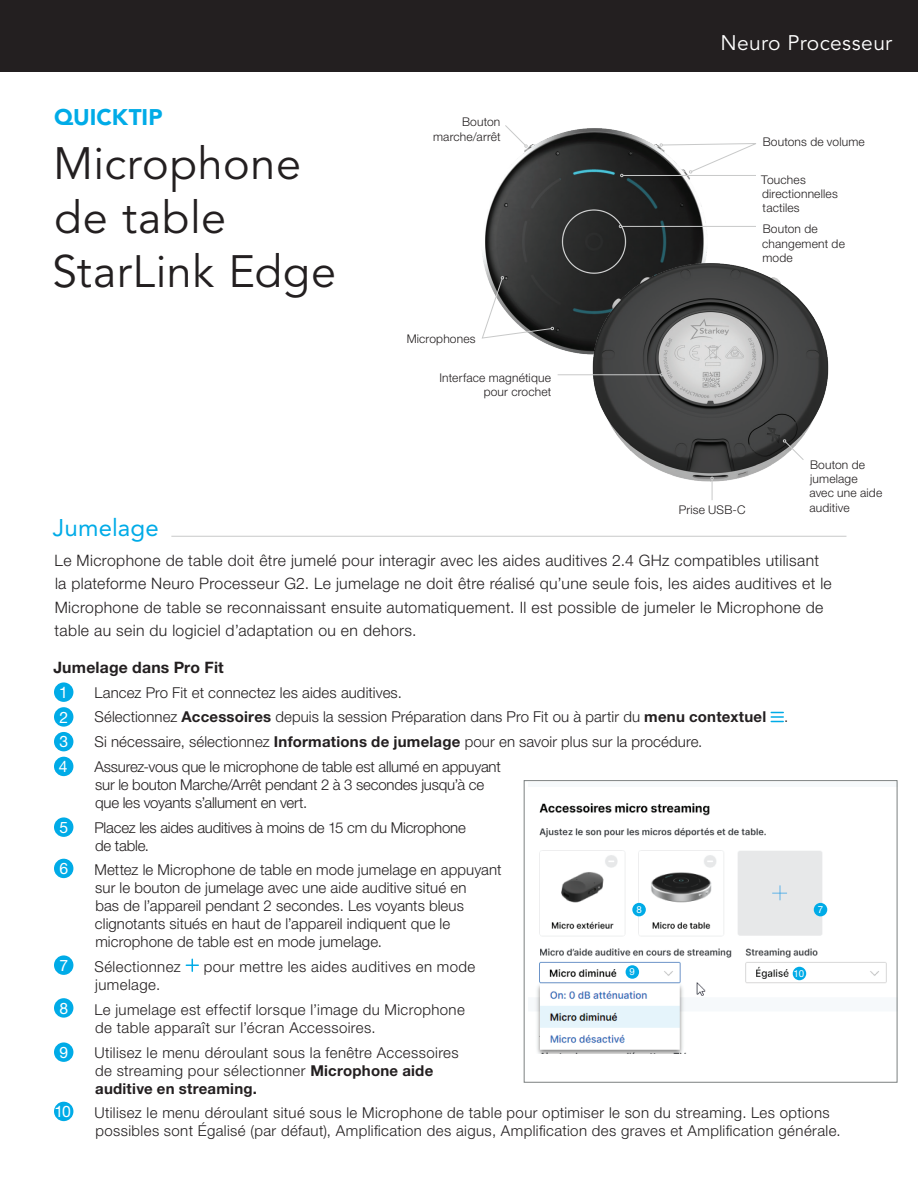
<style>
.page{position:relative;width:918px;height:1188px;background:#fff}
.page>*{position:absolute;margin:0;border:0;box-sizing:border-box;transform-origin:0 0}
.t1{font:45px/54px "Avenir LT Pro";letter-spacing:.01em;color:#231f20}
.t2{font:24px "Avenir LT Pro";letter-spacing:.01em;color:#00abe7}
.t3{font:900 22.5px "Avenir LT Pro";color:#00abe7}
.t4{font:21px "Avenir LT Pro";letter-spacing:.015em;color:#fff}
.t5{font:300 15.75px/23.2px "Helvetica Neue LT Pro";letter-spacing:.025em;color:#231f20}
.t6{font:700 15.75px "Helvetica Neue LT Pro";letter-spacing:.01em;color:#231f20}
.t7{font:15.75px "Helvetica Neue LT Pro";color:#fff}
.t8{font:300 15px/18px "Helvetica Neue LT Pro";letter-spacing:.01em;color:#231f20}
.t9{font:300 15px/18px "Helvetica Neue LT Pro";letter-spacing:-.015em;color:#231f20}
.t10{font:300 12px/14.4px "Helvetica Neue LT Pro";letter-spacing:.015em;color:#231f20}
.t11{font:9.75px "Helvetica Neue LT Pro";color:#fff}
.s1{font-weight:700}
</style>
<div class="page">
<img style="left:535px;top:803px;width:352px;height:250px">
<div style="left:524px;top:780px;width:373px;height:303px;border:1px solid #7b8080"></div>
<hr style="left:171px;top:536px;width:675px;height:1px;background:#c8c9c9">
<div style="left:54px;top:682px;width:19px;height:20px;background:#00abe7;border-radius:50%"></div>
<div style="left:54px;top:707px;width:19px;height:20px;background:#00abe7;border-radius:50%"></div>
<svg style="left:771px;top:712px;width:12px;height:10px"></svg>
<div style="left:54px;top:732px;width:19px;height:19px;background:#00abe7;border-radius:50%"></div>
<div style="left:54px;top:757px;width:19px;height:19px;background:#00abe7;border-radius:50%"></div>
<div style="left:54px;top:817px;width:19px;height:20px;background:#00abe7;border-radius:50%"></div>
<div style="left:54px;top:859px;width:19px;height:19px;background:#00abe7;border-radius:50%"></div>
<div style="left:54px;top:955px;width:19px;height:20px;background:#00abe7;border-radius:50%"></div>
<svg style="left:186px;top:959px;width:12px;height:12px"></svg>
<div style="left:54px;top:998px;width:19px;height:20px;background:#00abe7;border-radius:50%"></div>
<div style="left:54px;top:1042px;width:19px;height:20px;background:#00abe7;border-radius:50%"></div>
<div style="left:54px;top:1102px;width:19px;height:19px;background:#00abe7;border-radius:50%"></div>
<div style="left:0;top:0;width:918px;height:72px;background:#231f20"></div>
<div style="left:814px;top:903px;width:13px;height:13px;background:#00abe7;border-radius:50%"></div>
<div style="left:632px;top:903px;width:14px;height:13px;background:#00abe7;border-radius:50%"></div>
<div style="left:793px;top:967px;width:13px;height:13px;background:#00abe7;border-radius:50%"></div>
<div style="left:626px;top:965px;width:13px;height:14px;background:#00abe7;border-radius:50%"></div>
<img style="left:482px;top:128px;width:215px;height:148px">
<img style="left:535px;top:201px;width:312px;height:336px">
<svg style="left:660px;top:143px;width:96px;height:30px"></svg>
<svg style="left:711px;top:477px;width:3px;height:23px"></svg>
<hr style="left:623px;top:175px;width:133px;height:1px;background:#c8c9c9">
<hr style="left:622px;top:226px;width:134px;height:1px;background:#c8c9c9">
<svg style="left:782px;top:439px;width:22px;height:22px"></svg>
<hr style="left:558px;top:374px;width:103px;height:1px;background:#c8c9c9">
<svg style="left:505px;top:125px;width:23px;height:23px"></svg>
<svg style="left:482px;top:276px;width:73px;height:63px"></svg>
<h3 class="t3" style="left:54px;top:104px;width:110px">QUICKTIP</h3>
<h1 class="t1" style="left:52px;top:137px;width:285px">Microphone de table<br>StarLink Edge</h1>
<p class="t10" style="left:433px;top:115px;width:69px;text-align:right">Bouton marche/arrêt</p>
<p class="t10" style="left:407px;top:331px;width:71px">Microphones</p>
<p class="t10" style="left:440px;top:370px;width:113px;text-align:right">Interface magnétique pour crochet</p>
<h3 class="t4" style="left:720px;top:30px;width:173px">Neuro Processeur</h3>
<p class="t10" style="left:763px;top:135px;width:104px">Boutons de volume</p>
<p class="t10" style="left:761px;top:172px;width:78px">Touches directionnelles tactiles</p>
<p class="t10" style="left:762px;top:222px;width:84px">Bouton de changement de mode</p>
<p class="t10" style="left:679px;top:502px;width:68px">Prise USB-C</p>
<p class="t10" style="left:809px;top:457px;width:74px">Bouton de jumelage avec une aide auditive</p>
<h2 class="t2" style="left:53px;top:513px;width:108px">Jumelage</h2>
<p class="t5" style="left:55px;top:549px;width:779px">Le Microphone de table doit être jumelé pour interagir avec les aides auditives 2.4 GHz compatibles utilisant la plateforme Neuro Processeur G2. Le jumelage ne doit être réalisé qu’une seule fois, les aides auditives et le Microphone de table se reconnaissant ensuite automatiquement. Il est possible de jumeler le Microphone de table au sein du logiciel d’adaptation ou en dehors.</p>
<p class="t6" style="left:53px;top:657px;width:172px">Jumelage dans Pro Fit</p>
<p class="t7" style="left:59px;top:683px;width:10px">1</p>
<p class="t8" style="left:95px;top:683px;width:309px">Lancez Pro Fit et connectez les aides auditives.</p>
<p class="t7" style="left:60px;top:707px;width:10px">2</p>
<p class="t8" style="left:95px;top:708px;width:695px">Sélectionnez <span class="s1">Accessoires</span> depuis la session Préparation dans Pro Fit ou à partir du <span class="s1">menu contextuel</span> .</p>
<p class="t7" style="left:59px;top:732px;width:10px">3</p>
<p class="t8" style="left:95px;top:732px;width:609px">Si nécessaire, sélectionnez <span class="s1">Informations de jumelage</span> pour en savoir plus sur la procédure.</p>
<p class="t7" style="left:59px;top:757px;width:10px">4</p>
<p class="t9" style="left:95px;top:757px;width:408px">Assurez-vous que le microphone de table est allumé en appuyant sur le bouton Marche/Arrêt pendant 2 à 3 secondes jusqu’à ce que les voyants s’allument en vert.</p>
<p class="t7" style="left:59px;top:818px;width:10px">5</p>
<p class="t9" style="left:95px;top:818px;width:373px">Placez les aides auditives à moins de 15 cm du Microphone de table.</p>
<p class="t7" style="left:59px;top:859px;width:10px">6</p>
<p class="t8" style="left:95px;top:861px;width:409px">Mettez le Microphone de table en mode jumelage en appuyant sur le bouton de jumelage avec une aide auditive situé en<br>bas de l’appareil pendant 2 secondes. Les voyants bleus clignotants situés en haut de l’appareil indiquent que le microphone de table est en mode jumelage.</p>
<p class="t7" style="left:59px;top:956px;width:10px">7</p>
<p class="t8" style="left:94px;top:957px;width:88px">Sélectionnez</p>
<p class="t8" style="left:204px;top:957px;width:273px">pour mettre les aides auditives en mode</p>
<p class="t8" style="left:95px;top:975px;width:66px">jumelage.</p>
<p class="t7" style="left:59px;top:998px;width:10px">8</p>
<p class="t8" style="left:95px;top:1000px;width:372px">Le jumelage est effectif lorsque l’image du Microphone de table apparaît sur l’écran Accessoires.</p>
<p class="t7" style="left:59px;top:1043px;width:10px">9</p>
<p class="t8" style="left:95px;top:1043px;width:366px">Utilisez le menu déroulant sous la fenêtre Accessoires de streaming pour sélectionner <span class="s1">Microphone aide auditive en streaming.</span></p>
<p class="t7" style="left:54px;top:1102px;width:18px">10</p>
<p class="t8" style="left:95px;top:1104px;width:748px">Utilisez le menu déroulant situé sous le Microphone de table pour optimiser le son du streaming. Les options possibles sont Égalisé (par défaut), Amplification des aigus, Amplification des graves et Amplification générale.</p>
<p class="t11" style="left:636px;top:904px;width:7px">8</p>
<p class="t11" style="left:818px;top:904px;width:7px">7</p>
<p class="t11" style="left:630px;top:966px;width:7px">9</p>
<p class="t11" style="left:794px;top:967px;width:12px">10</p>
</div>
